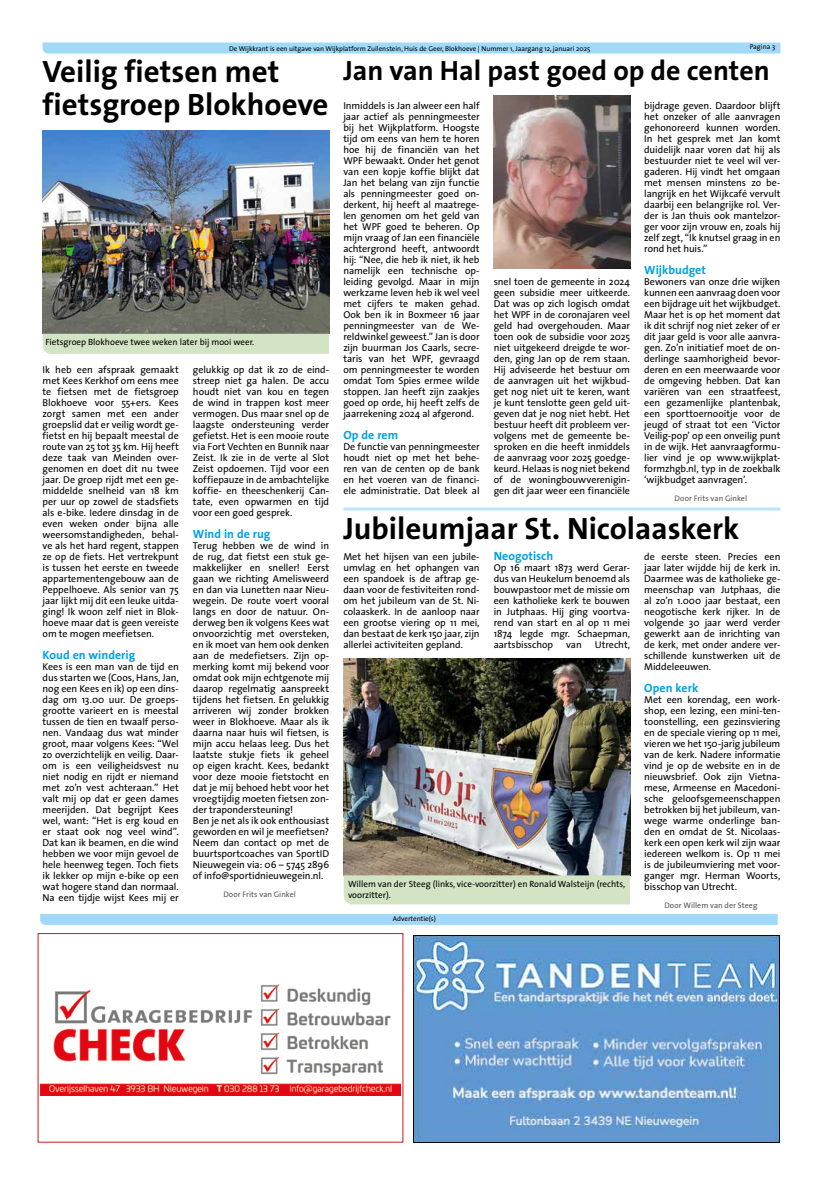
<style>
.page{position:relative;width:823px;height:1191px;background:#fff}
.page>*{position:absolute;margin:0;border:0;box-sizing:border-box;transform-origin:0 0}
.t1{font:700 31px/33px "The Sans B7";color:#000}
.t2{font:700 28px "The Sans B7";color:#000}
.t3{font:700 12px "The Sans B7";letter-spacing:.005em;color:#009fe3}
.t4{font:10px/11px "The Sans";letter-spacing:-.005em;color:#000;text-align:justify}
.t5{font:9px/10.8px "The Sans";color:#000}
.t6{font:8px "The Sans";letter-spacing:.005em;color:#575756}
.t7{font:7px "The Sans";color:#000}
</style>
<div class="page">
<div style="left:40px;top:914px;width:737px;height:11px;background:#a1daf8"></div>
<svg style="left:43px;top:43px;width:737px;height:11px;background:#a4dbf8"></svg>
<img style="left:40px;top:984px;width:360px;height:111px">
<div style="left:38px;top:933px;width:365px;height:209px;border:1px solid #cd1719"></div>
<img style="left:413px;top:936px;width:366px;height:207px">
<img style="left:43px;top:131px;width:286px;height:203px">
<img style="left:493px;top:96px;width:136px;height:172px">
<img style="left:343px;top:659px;width:286px;height:216px">
<div style="left:43px;top:334px;width:286px;height:20px;background:#d2e4c4"></div>
<div style="left:343px;top:875px;width:286px;height:29px;background:#d2e4c4"></div>
<hr style="left:343px;top:507px;width:437px;height:3px;background:#bce4fa">
<p class="t7" style="left:229px;top:43px;width:362px">De Wijkkrant is een uitgave van Wijkplatform Zuilenstein, Huis de Geer, Blokhoeve | Nummer 1, Jaargang 12, januari 2025</p>
<p class="t7" style="left:749px;top:41px;width:27px">Pagina 3</p>
<h1 class="t1" style="left:43px;top:56px;width:287px">Veilig fietsen met fietsgroep Blokhoeve</h1>
<p class="t5" style="left:45px;top:336px;width:210px">Fietsgroep Blokhoeve twee weken later bij mooi weer.</p>
<p class="t4" style="left:43px;top:363px;width:138px">Ik heb een afspraak gemaakt met Kees Kerkhof om eens mee te fietsen met de fietsgroep Blokhoeve voor 55+ers. Kees zorgt samen met een ander groepslid dat er veilig wordt ge&shy;fietst en hij bepaalt meestal de route van 25 tot 35 km. Hij heeft deze taak van Meinden over&shy;genomen en doet dit nu twee jaar. De groep rijdt met een ge&shy;middelde snelheid van 18 km per uur op zowel de stadsfiets als e-bike. Iedere dinsdag in de even weken onder bijna alle weersomstandigheden, behal&shy;ve als het hard regent, stappen ze op de fiets. Het vertrekpunt is tussen het eerste en tweede appartementengebouw aan de Peppelhoeve. Als senior van 75 jaar lijkt mij dit een leuke uitda&shy;ging! Ik woon zelf niet in Blok&shy;hoeve maar dat is geen vereiste om te mogen meefietsen.</p>
<p class="t3" style="left:43px;top:648px;width:94px">Koud en winderig</p>
<p class="t4" style="left:43px;top:660px;width:138px">Kees is een man van de tijd en dus starten we (Coos, Hans, Jan, nog een Kees en ik) op een dins&shy;dag om 13.00 uur. De groeps&shy;grootte varieert en is meestal tussen de tien en twaalf perso&shy;nen. Vandaag dus wat minder groot, maar volgens Kees: “Wel zo overzichtelijk en veilig. Daar&shy;om is een veiligheidsvest nu niet nodig en rijdt er niemand met zo’n vest achteraan.” Het valt mij op dat er geen dames meerijden. Dat begrijpt Kees wel, want: “Het is erg koud en er staat ook nog veel wind”.<br>Dat kan ik beamen, en die wind hebben we voor mijn gevoel de hele heenweg tegen. Toch fiets ik lekker op mijn e-bike op een wat hogere stand dan normaal.<br>Na een tijdje wijst Kees mij er</p>
<p class="t4" style="left:193px;top:363px;width:138px">gelukkig op dat ik zo de eind&shy;streep niet ga halen. De accu houdt niet van kou en tegen de wind in trappen kost meer vermogen. Dus maar snel op de laagste ondersteuning verder gefietst. Het is een mooie route via Fort Vechten en Bunnik naar Zeist. Ik zie in de verte al Slot Zeist opdoemen. Tijd voor een koffiepauze in de ambachtelijke koffie- en theeschenkerij Can&shy;tate, even opwarmen en tijd voor een goed gesprek.</p>
<p class="t3" style="left:193px;top:527px;width:79px">Wind in de rug</p>
<p class="t4" style="left:193px;top:539px;width:138px;text-align:left">Terug hebben we de wind in de rug, dat fietst een stuk ge&shy;makkelijker en sneller! Eerst gaan we richting Amelisweerd en dan via Lunetten naar Nieu&shy;wegein. De route voert vooral langs en door de natuur. On&shy;derweg ben ik volgens Kees wat onvoorzichtig met oversteken, en ik moet van hem ook denken aan de medefietsers. Zijn op&shy;merking komt mij bekend voor omdat ook mijn echtgenote mij daarop regelmatig aanspreekt tijdens het fietsen. En gelukkig arriveren wij zonder brokken weer in Blokhoeve. Maar als ik daarna naar huis wil fietsen, is mijn accu helaas leeg. Dus het laatste stukje fiets ik geheel op eigen kracht. Kees, bedankt voor deze mooie fietstocht en dat je mij behoed hebt voor het vroegtijdig moeten fietsen zon&shy;der trapondersteuning!<br>Ben je net als ik ook enthousiast geworden en wil je meefietsen?<br>Neem dan contact op met de buurtsportcoaches van SportID<br>Nieuwegein via: 06 – 5745 2896 of info@sportidnieuwegein.nl.</p>
<p class="t6" style="left:223px;top:887px;width:74px">Door Frits van Ginkel</p>
<h2 class="t2" style="left:343px;top:56px;width:427px">Jan van Hal past goed op de centen</h2>
<p class="t4" style="left:643px;top:99px;width:138px">bijdrage geven. Daardoor blijft het onzeker of alle aanvragen gehonoreerd kunnen worden.<br>In het gesprek met Jan komt duidelijk naar voren dat hij als bestuurder niet te veel wil ver&shy;gaderen. Hij vindt het omgaan met mensen minstens zo be&shy;langrijk en het Wijkcafé vervult daarbij een belangrijke rol. Ver&shy;der is Jan thuis ook mantelzor&shy;ger voor zijn vrouw en, zoals hij zelf zegt, “Ik knutsel graag in en rond het huis.”</p>
<p class="t3" style="left:643px;top:263px;width:63px">Wijkbudget</p>
<p class="t4" style="left:643px;top:275px;width:138px">Bewoners van onze drie wijken kunnen een aanvraag doen voor een bijdrage uit het wijkbudget.<br>Maar het is op het moment dat ik dit schrijf nog niet zeker of er dit jaar geld is voor alle aanvra&shy;gen. Zo’n initiatief moet de on&shy;derlinge saamhorigheid bevor&shy;deren en een meerwaarde voor de omgeving hebben. Dat kan variëren van een straatfeest, een gezamenlijke plantenbak, een sporttoernooitje voor de jeugd of straat tot een ‘Victor Veilig-pop’ op een onveilig punt in de wijk. Het aanvraagformu&shy;lier vind je op www.wijkplat&shy;formzhgb.nl, typ in de zoekbalk ‘wijkbudget aanvragen’.</p>
<p class="t6" style="left:674px;top:491px;width:74px">Door Frits van Ginkel</p>
<p class="t4" style="left:343px;top:99px;width:138px">Inmiddels is Jan alweer een half jaar actief als penningmeester bij het Wijkplatform. Hoogste tijd om eens van hem te horen hoe hij de financiën van het WPF bewaakt. Onder het genot van een kopje koffie blijkt dat Jan het belang van zijn functie als penningmeester goed on&shy;derkent, hij heeft al maatrege&shy;len genomen om het geld van het WPF goed te beheren. Op mijn vraag of Jan een financiële achtergrond heeft, antwoordt hij: “Nee, die heb ik niet, ik heb namelijk een technische op&shy;leiding gevolgd. Maar in mijn werkzame leven heb ik wel veel met cijfers te maken gehad.<br>Ook ben ik in Boxmeer 16 jaar penningmeester van de We&shy;reldwinkel geweest.” Jan is door zijn buurman Jos Caarls, secre&shy;taris van het WPF, gevraagd om penningmeester te worden omdat Tom Spies ermee wilde stoppen. Jan heeft zijn zaakjes goed op orde, hij heeft zelfs de jaarrekening 2024 al afgerond.</p>
<p class="t3" style="left:343px;top:428px;width:56px">Op de rem</p>
<p class="t4" style="left:343px;top:440px;width:138px">De functie van penningmeester houdt niet op met het behe&shy;ren van de centen op de bank en het voeren van de financi&shy;ële administratie. Dat bleek al</p>
<p class="t4" style="left:493px;top:275px;width:138px">snel toen de gemeente in 2024 geen subsidie meer uitkeerde.<br>Dat was op zich logisch omdat het WPF in de coronajaren veel geld had overgehouden. Maar toen ook de subsidie voor 2025 niet uitgekeerd dreigde te wor&shy;den, ging Jan op de rem staan.<br>Hij adviseerde het bestuur om de aanvragen uit het wijkbud&shy;get nog niet uit te keren, want je kunt tenslotte geen geld uit&shy;geven dat je nog niet hebt. Het bestuur heeft dit probleem ver&shy;volgens met de gemeente be&shy;sproken en die heeft inmiddels de aanvraag voor 2025 goedge&shy;keurd. Helaas is nog niet bekend of de woningbouwverenigin&shy;gen dit jaar weer een financiële</p>
<h1 class="t1" style="left:343px;top:513px;width:397px">Jubileumjaar St. Nicolaaskerk</h1>
<p class="t3" style="left:493px;top:549px;width:61px">Neogotisch</p>
<p class="t4" style="left:493px;top:561px;width:138px">Op 16 maart 1873 werd Gerar&shy;dus van Heukelum benoemd als bouwpastoor met de missie om een katholieke kerk te bouwen in Jutphaas. Hij ging voortva&shy;rend van start en al op 11 mei 1874 legde mgr. Schaepman, aartsbisschop</p>
<p class="t4" style="left:343px;top:550px;width:138px">Met het hijsen van een jubile&shy;umvlag en het ophangen van een spandoek is de aftrap ge&shy;daan voor de festiviteiten rond&shy;om het jubileum van de St. Ni&shy;colaaskerk. In de aanloop naar een grootse viering op 11 mei, dan bestaat de kerk 150 jaar, zijn allerlei activiteiten gepland.</p>
<p class="t4" style="left:643px;top:550px;width:138px">de eerste steen. Precies een jaar later wijdde hij de kerk in.<br>Daarmee was de katholieke ge&shy;meenschap van Jutphaas, die al zo’n 1.000 jaar bestaat, een neogotische kerk rijker. In de volgende 30 jaar werd verder gewerkt aan de inrichting van de kerk, met onder andere ver&shy;schillende kunstwerken uit de Middeleeuwen.</p>
<p class="t3" style="left:643px;top:681px;width:56px">Open kerk</p>
<p class="t4" style="left:643px;top:693px;width:138px">Met een korendag, een work&shy;shop, een lezing, een mini-ten&shy;toonstelling, een gezinsviering en de speciale viering op 11 mei, vieren we het 150-jarig jubileum van de kerk. Nadere informatie vind je op de website en in de nieuwsbrief. Ook zijn Vietna&shy;mese, Armeense en Macedoni&shy;sche geloofsgemeenschappen betrokken bij het jubileum, van&shy;wege warme onderlinge ban&shy;den en omdat de St. Nicolaas&shy;kerk een open kerk wil zijn waar iedereen welkom is. Op 11 mei is de jubileumviering met voor&shy;ganger mgr. Herman Woorts, bisschop van Utrecht.</p>
<p class="t6" style="left:664px;top:898px;width:95px">Door Willem van der Steeg</p>
<p class="t4" style="left:565px;top:638px;width:17px">van</p>
<p class="t4" style="left:594px;top:638px;width:37px">Utrecht,</p>
<p class="t5" style="left:348px;top:878px;width:278px">Willem van der Steeg (links, vice-voorzitter) en Ronald Walsteijn (rechts, voorzitter).</p>
<p class="t7" style="left:392px;top:912px;width:44px">Advertentie(s)</p>
</div>
